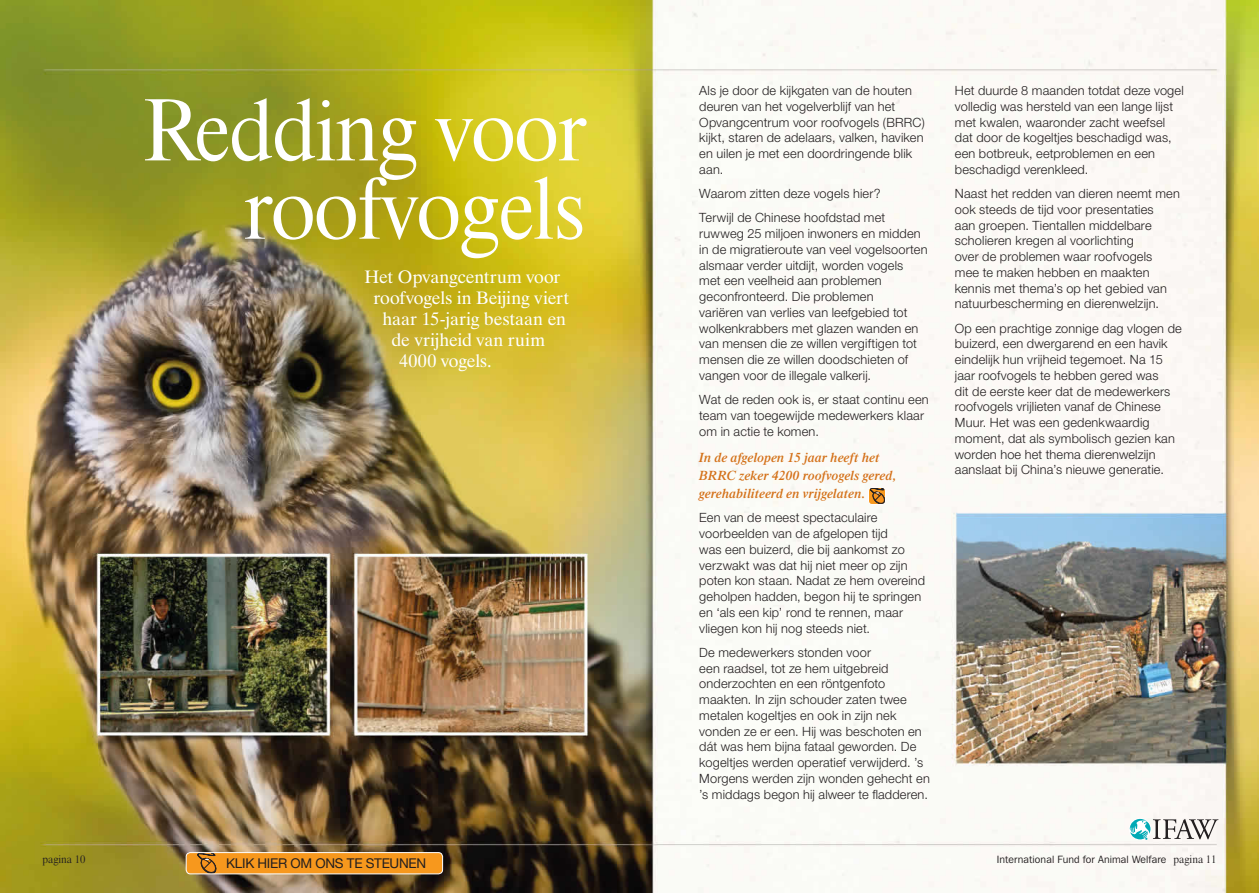
<style>
.page{position:relative;width:1259px;height:893px;background:#fff}
.page>*{position:absolute;margin:0;border:0;box-sizing:border-box;transform-origin:0 0}
.Artical_main_title{font:82.5px/78.3px "Dutch 801 BT Roman Headline";letter-spacing:-.02em;color:#fff;text-align:right}
.Body_copy_sub_headin{font:18px "Dutch 801 BT";letter-spacing:-.005em;color:#fff}
.Body_copy_NEW{font:italic 600 13.5px/18px "Dutch 801 BT";letter-spacing:.01em;color:#d47119}
.Body_copy_Light{font:13.5px "Helvetica Neue";letter-spacing:-.02em;color:#231f20}
.Body_copy_NEW-2{font:300 12.75px/15.8px "Helvetica Neue";letter-spacing:.015em;color:#231f20}
.Page_folio_Right{font:10.5px "Franklin Gothic IT Cby BT";letter-spacing:.01em;color:#231f20}
.t1{font:10.5px "Dutch 801 BT Roman Headline";color:#231f20}
.s1{font-family:"Dutch 801 BT Roman Headline"}
</style>
<div class="page">
<img style="left:0;top:0;width:1259px;height:893px">
<svg style="left:1129px;top:818px;width:89px;height:22px"></svg>
<div style="left:186px;top:853px;width:256px;height:21px;background:#f7981d;border-radius:4px"></div>
<svg style="left:197px;top:854px;width:19px;height:18px"></svg>
<div style="left:186px;top:852px;width:257px;height:22px;border:1px solid #fff;border-radius:4px"></div>
<svg style="left:870px;top:487px;width:15px;height:16px"></svg>
<div style="left:868px;top:487px;width:18px;height:18px;border:1px solid #fff;border-radius:3px"></div>
<p class="Artical_main_title" style="left:143px;top:91px;width:445px">Redding voor roofvogels</p>
<p class="Body_copy_sub_headin" style="left:364px;top:266px;width:197px">Het Opvangcentrum voor</p>
<p class="Body_copy_sub_headin" style="left:373px;top:287px;width:197px">roofvogels in Beijing viert</p>
<p class="Body_copy_sub_headin" style="left:382px;top:308px;width:185px">haar 15-jarig bestaan en</p>
<p class="Body_copy_sub_headin" style="left:391px;top:329px;width:155px">de vrijheid van ruim</p>
<p class="Body_copy_sub_headin" style="left:399px;top:350px;width:94px">4000 vogels.</p>
<p class="Body_copy_NEW-2" style="left:699px;top:82px;width:227px">Als je door de kijkgaten van de houten deuren van het vogelverblijf van het Opvangcentrum voor roofvogels (BRRC) kijkt, staren de adelaars, valken, haviken en uilen je met een doordringende blik aan.</p>
<p class="Body_copy_NEW-2" style="left:699px;top:185px;width:183px">Waarom zitten deze vogels hier?</p>
<p class="Body_copy_NEW-2" style="left:699px;top:210px;width:230px">Terwijl de Chinese hoofdstad met ruwweg 25 miljoen inwoners en midden in de migratieroute van veel vogelsoorten alsmaar verder uitdijt, worden vogels met een veelheid aan problemen geconfronteerd. Die problemen<br>variëren van verlies van leefgebied tot wolkenkrabbers met glazen wanden en van mensen die ze willen vergiftigen tot mensen die ze willen doodschieten of vangen voor de illegale valkerij.</p>
<p class="Body_copy_NEW-2" style="left:699px;top:391px;width:231px">Wat de reden ook is, er staat continu een team van toegewijde medewerkers klaar om in actie te komen.</p>
<p class="Body_copy_NEW" style="left:699px;top:448px;width:199px">In de afgelopen 15 jaar heeft het<br>BRRC zeker 4200 roofvogels gered, gerehabiliteerd en vrijgelaten.</p>
<p class="Body_copy_NEW-2" style="left:699px;top:510px;width:227px">Een van de meest spectaculaire voorbeelden van de afgelopen tijd<br>was een buizerd, die bij aankomst zo verzwakt was dat hij niet meer op zijn poten kon staan. Nadat ze hem overeind geholpen hadden, begon hij te springen en ‘als een kip’ rond te rennen, maar vliegen kon hij nog steeds niet.</p>
<p class="Body_copy_NEW-2" style="left:699px;top:644px;width:232px">De medewerkers stonden voor<br>een raadsel, tot ze hem uitgebreid onderzochten en een röntgenfoto maakten. In zijn schouder zaten twee metalen kogeltjes en ook in zijn nek vonden ze er een. Hij was beschoten en dát was hem bijna fataal geworden. De kogeltjes werden operatief verwijderd. ’s Morgens werden zijn wonden gehecht en ’s middags begon hij alweer te fladderen.</p>
<p class="Body_copy_NEW-2" style="left:955px;top:82px;width:230px">Het duurde 8 maanden totdat deze vogel volledig was hersteld van een lange lijst met kwalen, waaronder zacht weefsel dat door de kogeltjes beschadigd was, een botbreuk, eetproblemen en een beschadigd verenkleed.</p>
<p class="Body_copy_NEW-2" style="left:955px;top:185px;width:227px">Naast het redden van dieren neemt men ook steeds de tijd voor presentaties<br>aan groepen. Tientallen middelbare scholieren kregen al voorlichting<br>over de problemen waar roofvogels<br>mee te maken hebben en maakten kennis met thema’s op het gebied van natuurbescherming en dierenwelzijn.</p>
<p class="Body_copy_NEW-2" style="left:955px;top:320px;width:228px">Op een prachtige zonnige dag vlogen de buizerd, een dwergarend en een havik eindelijk hun vrijheid tegemoet. Na 15 jaar roofvogels te hebben gered was<br>dit de eerste keer dat de medewerkers roofvogels vrijlieten vanaf de Chinese Muur. Het was een gedenkwaardig moment, dat als symbolisch gezien kan worden hoe het thema dierenwelzijn aanslaat bij China’s nieuwe generatie.</p>
<p class="t1" style="left:43px;top:853px;width:44px">pagina 10</p>
<p class="Page_folio_Right" style="left:997px;top:853px;width:221px">International Fund for Animal Welfare <span class="s1">pagina 11</span></p>
<p class="Body_copy_Light" style="left:226px;top:855px;width:202px">KLIK HIER OM ONS TE STEUNEN</p>
</div>
